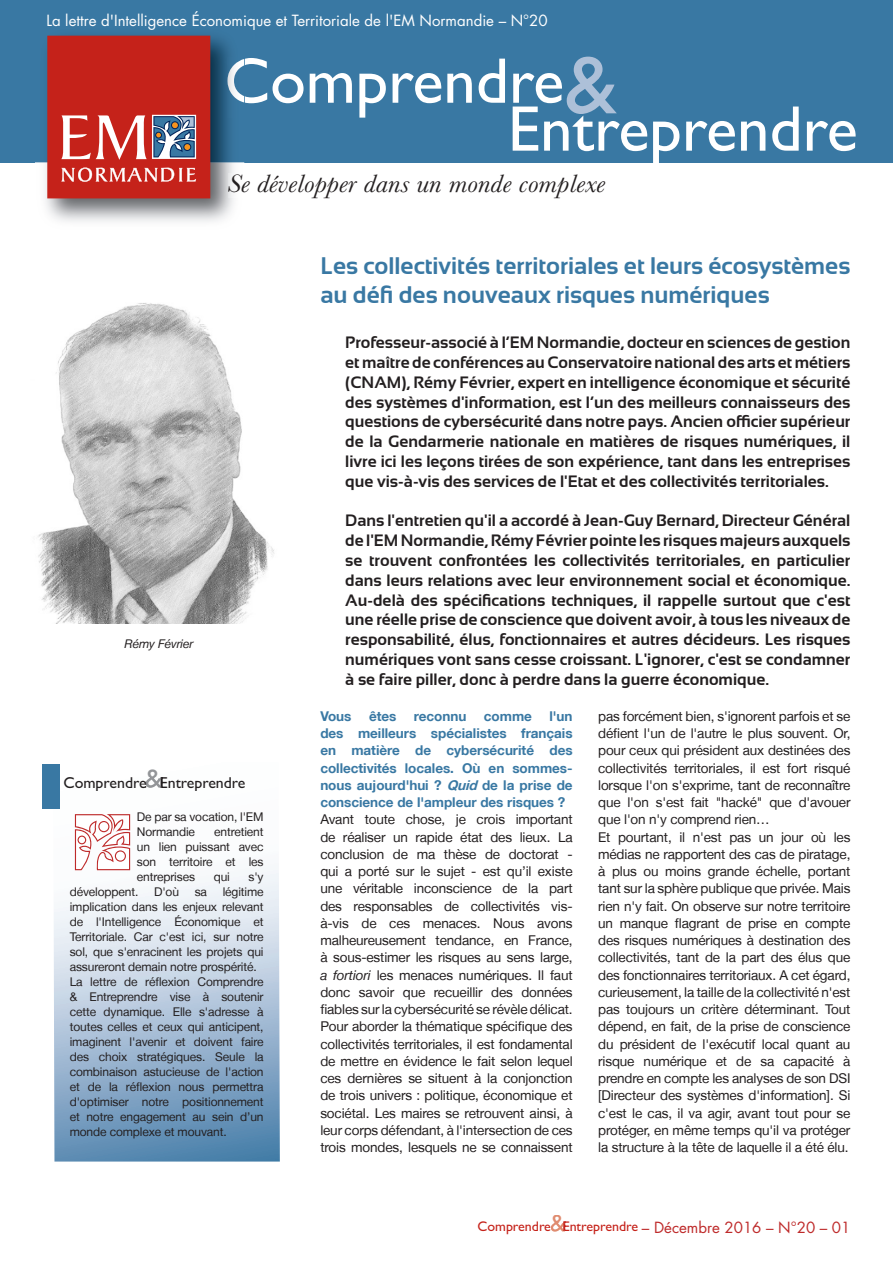
<style>
.page{position:relative;width:893px;height:1263px;background:#fff}
.page>*{position:absolute;margin:0;border:0;box-sizing:border-box;transform-origin:0 0}
.t1{font:64.65px/47.8px "Gill Sans";color:#fff}
.t2{font:italic 26.25px "Baskerville";color:#231f20;scale:1.11 1}
.t3{font:700 24px/28.8px "Sansation";color:#3978a3}
.Style_de_paragraphe{font:700 16.5px/19.8px "Sansation";color:#231f20;text-align:justify}
.t4{font:15.9px "Gill Sans";color:#231f20}
.t5{font:15px "Futura Std";color:#fff}
.t6{font:13.95px "Gill Sans";color:#c5221a}
.question{font:13.5px/17.2px "Helvetica Neue LT";letter-spacing:-.01em;color:#231f20;text-align:justify}
.question-2{font:700 13.5px/17.2px "Helvetica Neue LT";letter-spacing:-.005em;color:#3978a3;text-align:justify}
.t7{font:12px/15px "Helvetica Neue LT";letter-spacing:-.01em;color:#231f20;text-align:justify}
.texte_courant{font:italic 12px "Helvetica Neue LT";letter-spacing:-.01em;color:#231f20}
.s1{font-size:84.75px;color:#adc0d8}
.s2{font-size:27.75px;color:#939598}
.s3{font-style:italic}
.s4{font-size:24.45px;color:#e08c70}
.s5{font-family:"Futura Std";font-size:15px;color:#be2a2a}
</style>
<div class="page">
<svg style="left:54px;top:776px;width:226px;height:385px"></svg>
<img style="left:38px;top:303px;width:236px;height:321px">
<div style="left:43px;top:764px;width:17px;height:45px;background:#3978a3"></div>
<svg style="left:75px;top:814px;width:55px;height:56px"></svg>
<div style="left:0;top:0;width:893px;height:162px;background:#3978a3"></div>
<img style="left:35px;top:35px;width:209px;height:187px">
<img style="left:228px;top:174px;width:16px;height:24px">
<img style="left:227px;top:58px;width:17px;height:60px">
<img style="left:227px;top:59px;width:17px;height:43px">
<div style="left:47px;top:36px;width:163px;height:162px;background:#c5221a"></div>
<svg style="left:61px;top:115px;width:86px;height:45px"></svg>
<svg style="left:152px;top:115px;width:44px;height:44px"></svg>
<svg style="left:153px;top:116px;width:42px;height:41px;background:#6886a2"></svg>
<svg style="left:61px;top:168px;width:135px;height:14px"></svg>
<svg style="left:146px;top:777px;width:16px;height:11px"></svg>
<svg style="left:551px;top:1222px;width:14px;height:10px"></svg>
<p class="t5" style="left:46px;top:11px;width:503px">La lettre d'Intelligence Économique et Territoriale de l'EM Normandie – N°20</p>
<p class="t1" style="left:508px;top:58px;width:351px;text-indent:-283px">Comprendre<span class="s1">&amp;<br></span>Entreprendre</p>
<p class="t2" style="left:227px;top:168px;width:342px">Se développer dans un monde complexe</p>
<p class="texte_courant" style="left:125px;top:636px;width:70px">Rémy Février</p>
<p class="t4" style="left:63px;top:773px;width:183px">Comprendre <span class="s2">&amp;</span>Entreprendre</p>
<p class="t7" style="left:137px;top:809px;width:128px">De par sa vocation, l'EM<br>Normandie</p>
<p class="t7" style="left:137px;top:824px;width:128px;text-indent:77px">entretient un lien puissant avec son territoire et les entreprises</p>
<p class="t7" style="left:214px;top:869px;width:18px">qui</p>
<p class="t7" style="left:249px;top:869px;width:17px">s'y</p>
<p class="t7" style="left:70px;top:884px;width:195px;text-indent:153px">légitime implication dans les enjeux relevant de l'Intelligence Économique et Territoriale. Car c'est ici, sur notre sol, que s'enracinent les projets qui assureront demain notre prospérité.</p>
<p class="t7" style="left:70px;top:974px;width:195px">La lettre de réflexion Comprendre &amp; Entreprendre vise à soutenir cette dynamique. Elle s'adresse à toutes celles et ceux qui anticipent, imaginent l'avenir et doivent faire des choix stratégiques. Seule la combinaison astucieuse de l'action et de la réflexion nous permettra d'optimiser notre positionnement et notre engagement au sein d’un monde complexe et mouvant.</p>
<p class="t7" style="left:70px;top:884px;width:70px">développent.</p>
<p class="t7" style="left:154px;top:884px;width:26px">D'où</p>
<p class="t7" style="left:195px;top:884px;width:14px">sa</p>
<p class="t3" style="left:320px;top:252px;width:532px">Les collectivités territoriales et leurs écosystèmes au défi des nouveaux risques numériques</p>
<p class="Style_de_paragraphe" style="left:345px;top:333px;width:507px">Professeur-associé à l’EM Normandie, docteur en sciences de gestion et maître de conférences au Conservatoire national des arts et métiers (CNAM), Rémy Février, expert en intelligence économique et sécurité des systèmes d'information, est l’un des meilleurs connaisseurs des questions de cybersécurité dans notre pays. Ancien officier supérieur de la Gendarmerie nationale en matières de risques numériques, il livre ici les leçons tirées de son expérience, tant dans les entreprises que vis-à-vis des services de l'Etat et des collectivités territoriales.</p>
<p class="Style_de_paragraphe" style="left:345px;top:511px;width:507px">Dans l'entretien qu'il a accordé à Jean-Guy Bernard, Directeur Général de l'EM Normandie, Rémy Février pointe les risques majeurs auxquels se trouvent confrontées les collectivités territoriales, en particulier dans leurs relations avec leur environnement social et économique.<br>Au-delà des spécifications techniques, il rappelle surtout que c'est une réelle prise de conscience que doivent avoir, à tous les niveaux de responsabilité, élus, fonctionnaires et autres décideurs. Les risques numériques vont sans cesse croissant. L'ignorer, c'est se condamner à se faire piller, donc à perdre dans la guerre économique.</p>
<p class="question-2" style="left:320px;top:707px;width:33px">Vous</p>
<p class="question-2" style="left:369px;top:707px;width:29px">êtes</p>
<p class="question-2" style="left:414px;top:707px;width:54px">reconnu</p>
<p class="question-2" style="left:484px;top:707px;width:50px">comme</p>
<p class="question-2" style="left:320px;top:707px;width:254px;text-indent:229px">l'un des meilleurs spécialistes français en matière de cybersécurité des collectivités locales. Où en sommes&shy;nous aujourd'hui ? <span class="s3">Quid</span> de la prise de conscience de l'ampleur des risques ?</p>
<p class="question" style="left:320px;top:811px;width:254px">Avant toute chose, je crois important de réaliser un rapide état des lieux. La conclusion de ma thèse de doctorat - qui a porté sur le sujet - est qu’il existe une véritable inconscience de la part des responsables de collectivités vis&shy;à-vis de ces menaces. Nous avons malheureusement tendance, en France, à sous-estimer les risques au sens large, <span class="s3">a fortiori</span> les menaces numériques. Il faut donc savoir que recueillir des données fiables sur la cybersécurité se révèle délicat.<br>Pour aborder la thématique spécifique des collectivités territoriales, il est fondamental de mettre en évidence le fait selon lequel ces dernières se situent à la conjonction de trois univers : politique, économique et sociétal. Les maires se retrouvent ainsi, à leur corps défendant, à l'intersection de ces trois mondes, lesquels ne se connaissent</p>
<p class="question" style="left:598px;top:707px;width:254px">pas forcément bien, s'ignorent parfois et se défient l'un de l'autre le plus souvent. Or, pour ceux qui président aux destinées des collectivités territoriales, il est fort risqué lorsque l'on s'exprime, tant de reconnaître que l'on s'est fait "hacké" que d'avouer que l'on n'y comprend rien…</p>
<p class="question" style="left:598px;top:828px;width:254px">Et pourtant, il n'est pas un jour où les médias ne rapportent des cas de piratage, à plus ou moins grande échelle, portant tant sur la sphère publique que privée. Mais rien n'y fait. On observe sur notre territoire un manque flagrant de prise en compte des risques numériques à destination des collectivités, tant de la part des élus que des fonctionnaires territoriaux. A cet égard, curieusement, la taille de la collectivité n'est pas toujours un critère déterminant. Tout dépend, en fait, de la prise de conscience du président de l'exécutif local quant au risque numérique et de sa capacité à prendre en compte les analyses de son DSI [Directeur des systèmes d'information]. Si c'est le cas, il va agir, avant tout pour se protéger, en même temps qu'il va protéger la structure à la tête de laquelle il a été élu.</p>
<p class="t6" style="left:478px;top:1219px;width:374px">Comprendre<span class="s4">&amp;</span>Entreprendre <span class="s5">– Décembre 2016 – N°20 – 01</span></p>
</div>
